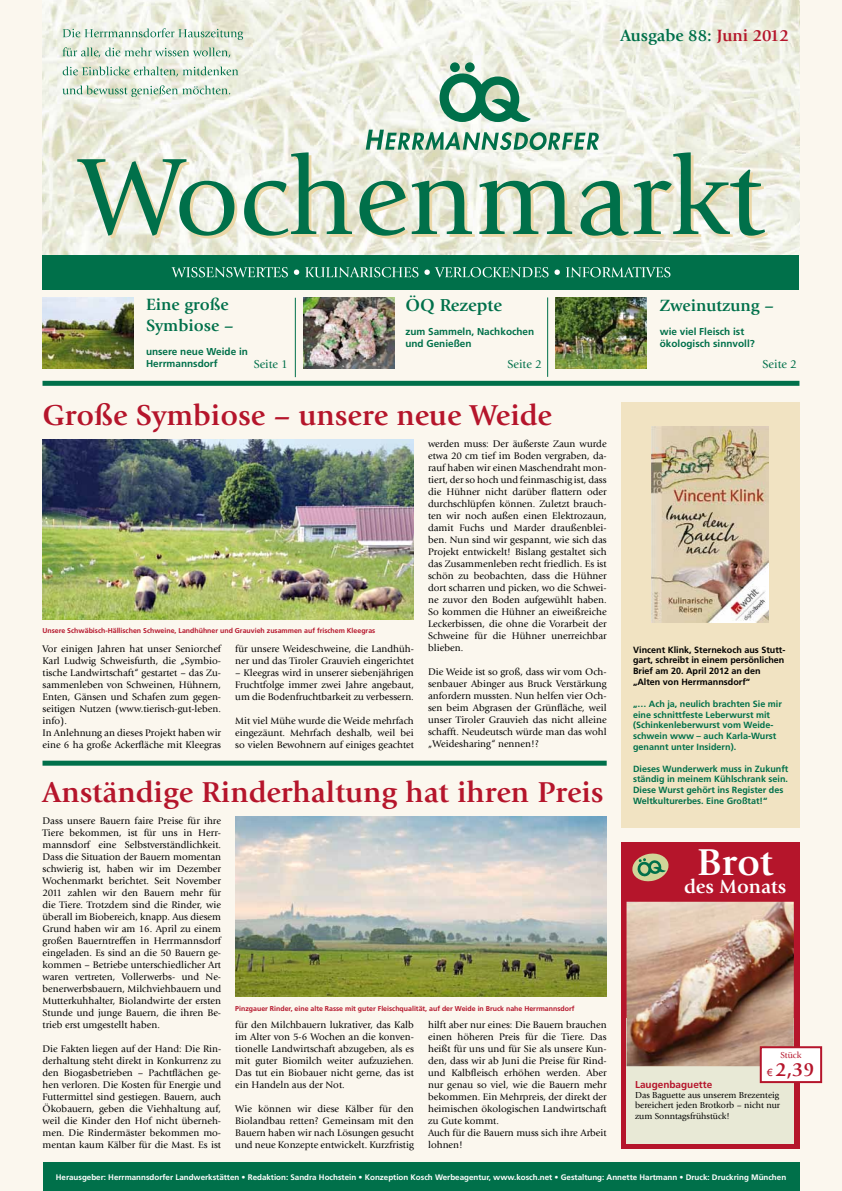
<style>
.page{position:relative;width:842px;height:1191px;background:#fbf7ee}
.page>*{position:absolute;margin:0;border:0;box-sizing:border-box;transform-origin:0 0}
.t1{font:700 39px "Giovanni";color:#fff}
.t2{font:700 30px "Giovanni";color:#b5152b}
.t3{font:700 20px "Giovanni";color:#fff}
.t4{font:700 20px "Giovanni";color:#b5152b}
.t5{font:700 18px "Giovanni";color:#00704a}
.t6{font:700 17px/20.4px "Giovanni";color:#00704a}
.t7{font:12px "Giovanni";color:#00704a}
.t8{font:10px/12px "Giovanni";color:#000;text-align:justify}
.t9{font:700 10px/12px "Frutiger";color:#00704a}
.t10{font:700 10px "Frutiger";color:#b5152b}
.t11{font:700 9px/10.8px "Frutiger";color:#00704a}
.t12{font:700 9px/10.8px "Frutiger";color:#000}
.t13{font:9px/10.2px "Giovanni";color:#000;text-align:justify}
.t14{font:9px "Giovanni";color:#b5152b}
.t15{font:700 8px "Frutiger";color:#fff}
.t16{font:700 7px "Frutiger";color:#b5152b}
.s1{color:#b5152b}
.s2{font-family:"Arial";font-weight:400;font-size:10px}
</style>
<div class="page">
<img style="left:43px;top:0;width:756px;height:255px">
<svg style="left:77px;top:159px;width:160px;height:79px"></svg>
<svg style="left:244px;top:130px;width:524px;height:108px"></svg>
<div style="left:450px;top:62px;width:10px;height:10px;background:#00704a;border-radius:50%"></div>
<div style="left:465px;top:62px;width:10px;height:10px;background:#00704a;border-radius:50%"></div>
<svg style="left:439px;top:73px;width:92px;height:50px"></svg>
<div style="left:43px;top:255px;width:756px;height:34px;background:#00704a"></div>
<div style="left:43px;top:381px;width:756px;height:5px;background:#00704a"></div>
<hr style="left:295px;top:298px;width:1px;height:79px;background:#00704a">
<hr style="left:547px;top:297px;width:1px;height:80px;background:#00704a">
<div style="left:43px;top:1162px;width:756px;height:29px;background:#00704a"></div>
<svg style="left:172px;top:267px;width:116px;height:10px"></svg>
<svg style="left:294px;top:269px;width:5px;height:6px"></svg>
<svg style="left:305px;top:267px;width:113px;height:10px"></svg>
<svg style="left:424px;top:267px;width:124px;height:10px"></svg>
<svg style="left:554px;top:269px;width:6px;height:6px"></svg>
<svg style="left:566px;top:267px;width:104px;height:10px"></svg>
<svg style="left:62px;top:85px;width:168px;height:12px"></svg>
<svg style="left:63px;top:67px;width:175px;height:10px"></svg>
<svg style="left:62px;top:47px;width:168px;height:11px"></svg>
<svg style="left:63px;top:28px;width:180px;height:12px"></svg>
<div style="left:621px;top:403px;width:178px;height:425px;background:#f1e3c2"></div>
<img style="left:43px;top:298px;width:90px;height:71px">
<img style="left:303px;top:298px;width:91px;height:71px">
<div style="left:43px;top:760px;width:564px;height:5px;background:#00704a"></div>
<img style="left:43px;top:439px;width:371px;height:180px">
<img style="left:652px;top:426px;width:117px;height:196px">
<div style="left:621px;top:842px;width:178px;height:306px;background:#b5152b"></div>
<div style="left:626px;top:1018px;width:168px;height:125px;background:#e8e9d6"></div>
<svg style="left:632px;top:853px;width:37px;height:29px"></svg>
<img style="left:626px;top:901px;width:168px;height:165px">
<div style="left:760px;top:1046px;width:62px;height:37px;background:#fff;border:2px solid #b5152b"></div>
<img style="left:556px;top:298px;width:90px;height:71px">
<img style="left:235px;top:817px;width:372px;height:180px">
<h3 class="t6" style="left:621px;top:25px;width:170px">Ausgabe 88: <span class="s1">Juni 2012</span></h3>
<h3 class="t5" style="left:405px;top:295px;width:98px">ÖQ Rezepte</h3>
<p class="t9" style="left:405px;top:326px;width:130px">zum Sammeln, Nachkochen und Genießen</p>
<h3 class="t6" style="left:146px;top:295px;width:89px">Eine große<br>Symbiose –</h3>
<p class="t9" style="left:146px;top:345px;width:103px">unsere neue Weide in<br>Herrmannsdorf</p>
<h3 class="t6" style="left:660px;top:295px;width:115px">Zweinutzung –</h3>
<p class="t9" style="left:660px;top:326px;width:96px">wie viel Fleisch ist ökologisch sinnvoll?</p>
<p class="t7" style="left:254px;top:358px;width:36px">Seite 1</p>
<p class="t7" style="left:507px;top:358px;width:36px">Seite 2</p>
<p class="t7" style="left:763px;top:358px;width:36px">Seite 2</p>
<h2 class="t2" style="left:43px;top:397px;width:511px">Große Symbiose – unsere neue Weide</h2>
<p class="t16" style="left:43px;top:626px;width:334px">Unsere Schwäbisch-Hällischen Schweine, Landhühner und Grauvieh zusammen auf frischem Kleegras</p>
<p class="t8" style="left:43px;top:643px;width:180px;text-align:left">Vor einigen Jahren hat unser Seniorchef Karl Ludwig Schweisfurth, die „Symbio&shy;tische Landwirtschaft“ gestartet – das Zu&shy;sammenleben von Schweinen, Hühnern, Enten, Gänsen und Schafen zum gegen&shy;seitigen Nutzen (www.tierisch-gut-leben. info).<br>In Anlehnung an dieses Projekt haben wir eine 6 ha große Ackerfläche mit Kleegras</p>
<p class="t8" style="left:235px;top:643px;width:180px">für unsere Weideschweine, die Landhüh&shy;ner und das Tiroler Grauvieh eingerichtet</p>
<p class="t8" style="left:235px;top:667px;width:180px">– Kleegras wird in unserer siebenjährigen Fruchtfolge immer zwei Jahre angebaut, um die Bodenfruchtbarkeit zu verbessern.</p>
<p class="t8" style="left:235px;top:715px;width:180px">Mit viel Mühe wurde die Weide mehrfach eingezäunt. Mehrfach deshalb, weil bei so vielen Bewohnern auf einiges geachtet</p>
<p class="t8" style="left:428px;top:438px;width:180px">werden muss: Der äußerste Zaun wurde etwa 20 cm tief im Boden vergraben, da&shy;rauf haben wir einen Maschendraht mon&shy;tiert, der so hoch und feinmaschig ist, dass die Hühner nicht darüber flattern oder durchschlüpfen können. Zuletzt brauch&shy;ten wir noch außen einen Elektrozaun, damit Fuchs und Marder draußenblei&shy;ben. Nun sind wir gespannt, wie sich das Projekt entwickelt! Bislang gestaltet sich das Zusammenleben recht friedlich. Es ist schön zu beobachten, dass die Hühner dort scharren und picken, wo die Schwei&shy;ne zuvor den Boden aufgewühlt haben.<br>So kommen die Hühner an eiweißreiche Leckerbissen, die ohne die Vorarbeit der Schweine für die Hühner unerreichbar blieben.</p>
<p class="t8" style="left:428px;top:666px;width:180px">Die Weide ist so groß, dass wir vom Och&shy;senbauer Abinger aus Bruck Verstärkung anfordern mussten. Nun helfen vier Och&shy;sen beim Abgrasen der Grünfläche, weil unser Tiroler Grauvieh das nicht alleine schafft. Neudeutsch würde man das wohl „Weidesharing“ nennen!?</p>
<h2 class="t2" style="left:43px;top:774px;width:563px">Anständige Rinderhaltung hat ihren Preis</h2>
<p class="t8" style="left:43px;top:815px;width:180px">Dass unsere Bauern faire Preise für ihre Tiere bekommen, ist für uns in Herr&shy;mannsdorf eine Selbstverständlichkeit.<br>Dass die Situation der Bauern momentan schwierig ist, haben wir im Dezember Wochenmarkt berichtet. Seit November 2011 zahlen wir den Bauern mehr für die Tiere. Trotzdem sind die Rinder, wie überall im Biobereich, knapp. Aus diesem Grund haben wir am 16. April zu einem großen Bauerntreffen in Herrmannsdorf eingeladen. Es sind an die 50 Bauern ge&shy;kommen – Betriebe unterschiedlicher Art waren vertreten, Vollerwerbs- und Ne&shy;benerwerbsbauern, Milchviehbauern und Mutterkuhhalter, Biolandwirte der ersten Stunde und junge Bauern, die ihren Be&shy;trieb erst umgestellt haben.</p>
<p class="t8" style="left:43px;top:1043px;width:180px">Die Fakten liegen auf der Hand: Die Rin&shy;derhaltung steht direkt in Konkurrenz zu den Biogasbetrieben – Pachtflächen ge&shy;hen verloren. Die Kosten für Energie und Futtermittel sind gestiegen. Bauern, auch Ökobauern, geben die Viehhaltung auf, weil die Kinder den Hof nicht überneh&shy;men. Die Rindermäster bekommen mo&shy;mentan kaum Kälber für die Mast. Es ist</p>
<p class="t16" style="left:235px;top:1004px;width:341px">Pinzgauer Rinder, eine alte Rasse mit guter Fleischqualität, auf der Weide in Bruck nahe Herrmannsdorf</p>
<p class="t8" style="left:235px;top:1018px;width:180px">für den Milchbauern lukrativer, das Kalb im Alter von 5-6 Wochen an die konven&shy;tionelle Landwirtschaft abzugeben, als es mit guter Biomilch weiter aufzuziehen.<br>Das tut ein Biobauer nicht gerne, das ist ein Handeln aus der Not.</p>
<p class="t8" style="left:235px;top:1102px;width:180px">Wie können wir diese Kälber für den Biolandbau retten? Gemeinsam mit den Bauern haben wir nach Lösungen gesucht und neue Konzepte entwickelt. Kurzfristig</p>
<p class="t8" style="left:428px;top:1018px;width:180px;text-align:left">hilft aber nur eines: Die Bauern brauchen einen höheren Preis für die Tiere. Das heißt für uns und für Sie als unsere Kun&shy;den, dass wir ab Juni die Preise für Rind&shy;und Kalbfleisch erhöhen werden. Aber nur genau so viel, wie die Bauern mehr bekommen. Ein Mehrpreis, der direkt der heimischen ökologischen Landwirtschaft zu Gute kommt.<br>Auch für die Bauern muss sich ihre Arbeit lohnen!</p>
<p class="t12" style="left:633px;top:644px;width:154px">Vincent Klink, Sternekoch aus Stutt&shy;gart, schreibt in einem persönlichen<br>Brief am 20. April 2012 an den „Alten von Herrmannsdorf“</p>
<p class="t11" style="left:633px;top:698px;width:150px">„… Ach ja, neulich brachten Sie mir eine schnittfeste Leberwurst mit (Schinkenleberwurst vom Weide&shy;schwein www – auch Karla-Wurst genannt unter Insidern).</p>
<p class="t11" style="left:633px;top:763px;width:157px">Dieses Wunderwerk muss in Zukunft ständig in meinem Kühlschrank sein.<br>Diese Wurst gehört ins Register des Weltkulturerbes. Eine Großtat!“</p>
<h1 class="t1" style="left:697px;top:839px;width:77px">Brot</h1>
<h3 class="t3" style="left:684px;top:875px;width:104px">des Monats</h3>
<p class="t14" style="left:780px;top:1050px;width:23px">Stück</p>
<h3 class="t4" style="left:767px;top:1058px;width:49px"><span class="s2">€</span> 2,39</h3>
<p class="t10" style="left:635px;top:1078px;width:79px">Laugenbaguette</p>
<p class="t13" style="left:635px;top:1090px;width:147px">Das Baguette aus unserem Brezenteig bereichert jeden Brotkorb – nicht nur zum Sonntagsfrühstück!</p>
<p class="t15" style="left:56px;top:1172px;width:732px">Herausgeber: Herrmannsdorfer Landwerkstätten • Redaktion: Sandra Hochstein • Konzeption Kosch Werbeagentur, www.kosch.net • Gestaltung: Annette Hartmann • Druck: Druckring München</p>
</div>
